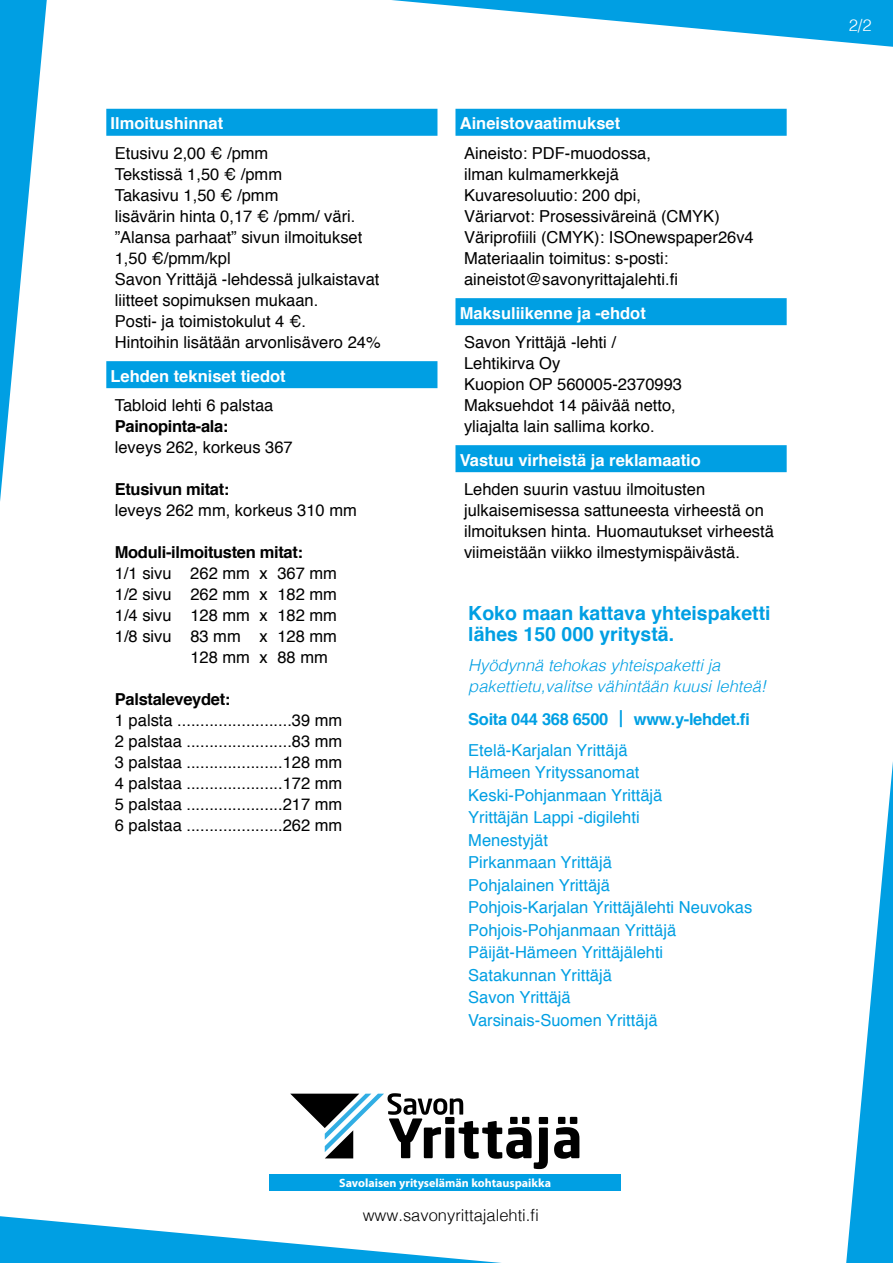
<style>
.page{position:relative;width:893px;height:1263px;background:#fff}
.page>*{position:absolute;margin:0;border:0;box-sizing:border-box;transform-origin:0 0}
.t1{font:700 19.5px/21px "Helvetica";color:#009fe3}
.t2{font:16.5px/21px "Helvetica";color:#000}
.t3{font:16.5px/22.5px "Helvetica";color:#009fe3}
.t4{font:700 16.5px "Helvetica";color:#fff}
.t5{font:italic 300 16.5px/21px "Helvetica";color:#009fe3}
.t6{font:700 16.5px "Helvetica";letter-spacing:-.02em;color:#000}
.t7{font:700 16.5px/31px "Helvetica";letter-spacing:-.02em;color:#009fe3}
.t8{font:300 16.5px "Helvetica";color:#000}
.t9{font:300 16.5px "Helvetica";color:#fff}
.t10{font:700 12px "Myriad Pro";color:#fff}
.s1{font-weight:400}
</style>
<div class="page">
<svg style="left:0;top:1216px;width:501px;height:47px"></svg>
<svg style="left:0;top:0;width:47px;height:501px"></svg>
<svg style="left:846px;top:762px;width:47px;height:501px"></svg>
<svg style="left:392px;top:0;width:501px;height:47px"></svg>
<div style="left:829px;top:10px;width:43px;height:27px;background:#009fe3"></div>
<div style="left:269px;top:1174px;width:352px;height:16px;background:#009fe3"></div>
<svg style="left:290px;top:1093px;width:289px;height:76px"></svg>
<div style="left:106px;top:109px;width:331px;height:27px;background:#009fe3"></div>
<div style="left:106px;top:361px;width:331px;height:27px;background:#009fe3"></div>
<div style="left:455px;top:109px;width:332px;height:27px;background:#009fe3"></div>
<div style="left:455px;top:298px;width:332px;height:27px;background:#009fe3"></div>
<div style="left:455px;top:445px;width:332px;height:27px;background:#009fe3"></div>
<p class="t4" style="left:111px;top:110px;width:114px">Ilmoitushinnat</p>
<p class="t2" style="left:115px;top:143px;width:267px">Etusivu 2,00 € /pmm<br>Tekstissä 1,50 € /pmm<br>Takasivu 1,50 € /pmm<br>lisävärin hinta 0,17 € /pmm/ väri. ”Alansa parhaat” sivun ilmoitukset<br>1,50 €/pmm/kpl<br>Savon Yrittäjä -lehdessä julkaistavat liitteet sopimuksen mukaan.<br>Posti- ja toimistokulut 4 €.<br>Hintoihin lisätään arvonlisävero 24%</p>
<p class="t4" style="left:111px;top:363px;width:177px">Lehden tekniset tiedot</p>
<p class="t2" style="left:115px;top:395px;width:160px">Tabloid lehti 6 palstaa</p>
<p class="t6" style="left:115px;top:413px;width:115px">Painopinta-ala:</p>
<p class="t2" style="left:115px;top:437px;width:179px">leveys 262, korkeus 367</p>
<p class="t6" style="left:115px;top:476px;width:116px">Etusivun mitat:</p>
<p class="t2" style="left:115px;top:500px;width:244px">leveys 262 mm, korkeus 310 mm</p>
<p class="t6" style="left:115px;top:539px;width:190px">Moduli-ilmoitusten mitat:</p>
<p class="t2" style="left:115px;top:563px;width:224px">1/1 sivu 262 mm x 367 mm</p>
<p class="t2" style="left:115px;top:584px;width:224px">1/2 sivu 262 mm x 182 mm</p>
<p class="t2" style="left:115px;top:605px;width:224px">1/4 sivu 128 mm x 182 mm</p>
<p class="t2" style="left:115px;top:626px;width:224px">1/8 sivu 83 mm x 128 mm</p>
<p class="t2" style="left:190px;top:647px;width:139px">128 mm x 88 mm</p>
<p class="t6" style="left:115px;top:686px;width:117px">Palstaleveydet:</p>
<p class="t2" style="left:115px;top:710px;width:229px;text-align:justify">1 palsta .........................39 mm 2 palstaa .......................83 mm 3 palstaa .....................128 mm 4 palstaa .....................172 mm 5 palstaa .....................217 mm 6 palstaa .....................262 mm</p>
<p class="t4" style="left:460px;top:110px;width:162px">Aineistovaatimukset</p>
<p class="t2" style="left:464px;top:143px;width:291px">Aineisto: PDF-muodossa,<br>ilman kulmamerkkejä<br>Kuvaresoluutio: 200 dpi,<br>Väriarvot: Prosessiväreinä (CMYK)<br>Väriprofiili (CMYK): ISOnewspaper26v4<br>Materiaalin toimitus: s-posti: aineistot@savonyrittajalehti.fi</p>
<p class="t4" style="left:460px;top:300px;width:188px">Maksuliikenne ja -ehdot</p>
<p class="t2" style="left:464px;top:332px;width:220px">Savon Yrittäjä -lehti /<br>Lehtikirva Oy<br>Kuopion OP 560005-2370993<br>Maksuehdot 14 päivää netto, yliajalta lain sallima korko.</p>
<p class="t4" style="left:460px;top:447px;width:243px">Vastuu virheistä ja reklamaatio</p>
<p class="t2" style="left:464px;top:479px;width:311px">Lehden suurin vastuu ilmoitusten julkaisemisessa sattuneesta virheestä on ilmoituksen hinta. Huomautukset virheestä viimeistään viikko ilmestymispäivästä.</p>
<p class="t1" style="left:468px;top:603px;width:304px">Koko maan kattava yhteispaketti lähes 150 000 yritystä.</p>
<p class="t5" style="left:468px;top:653px;width:300px">Hyödynnä tehokas yhteispaketti ja pakettietu,valitse vähintään kuusi lehteä!</p>
<p class="t7" style="left:468px;top:704px;width:283px">Soita 044 368 6500 <span class="s1">┃</span> www.y-lehdet.fi<br><span class="s1">Etelä-Karjalan Yrittäjä</span></p>
<p class="t3" style="left:468px;top:762px;width:286px">Hämeen Yrityssanomat<br>Keski-Pohjanmaan Yrittäjä<br>Yrittäjän Lappi -digilehti<br>Menestyjät<br>Pirkanmaan Yrittäjä<br>Pohjalainen Yrittäjä<br>Pohjois-Karjalan Yrittäjälehti Neuvokas<br>Pohjois-Pohjanmaan Yrittäjä<br>Päijät-Hämeen Yrittäjälehti<br>Satakunnan Yrittäjä<br>Savon Yrittäjä<br>Varsinais-Suomen Yrittäjä</p>
<p class="t10" style="left:339px;top:1175px;width:214px">Savolaisen yrityselämän kohtauspaikka</p>
<p class="t8" style="left:363px;top:1201px;width:178px">www.savonyrittajalehti.fi</p>
<p class="t9" style="left:849px;top:11px;width:24px">2/2</p>
</div>
